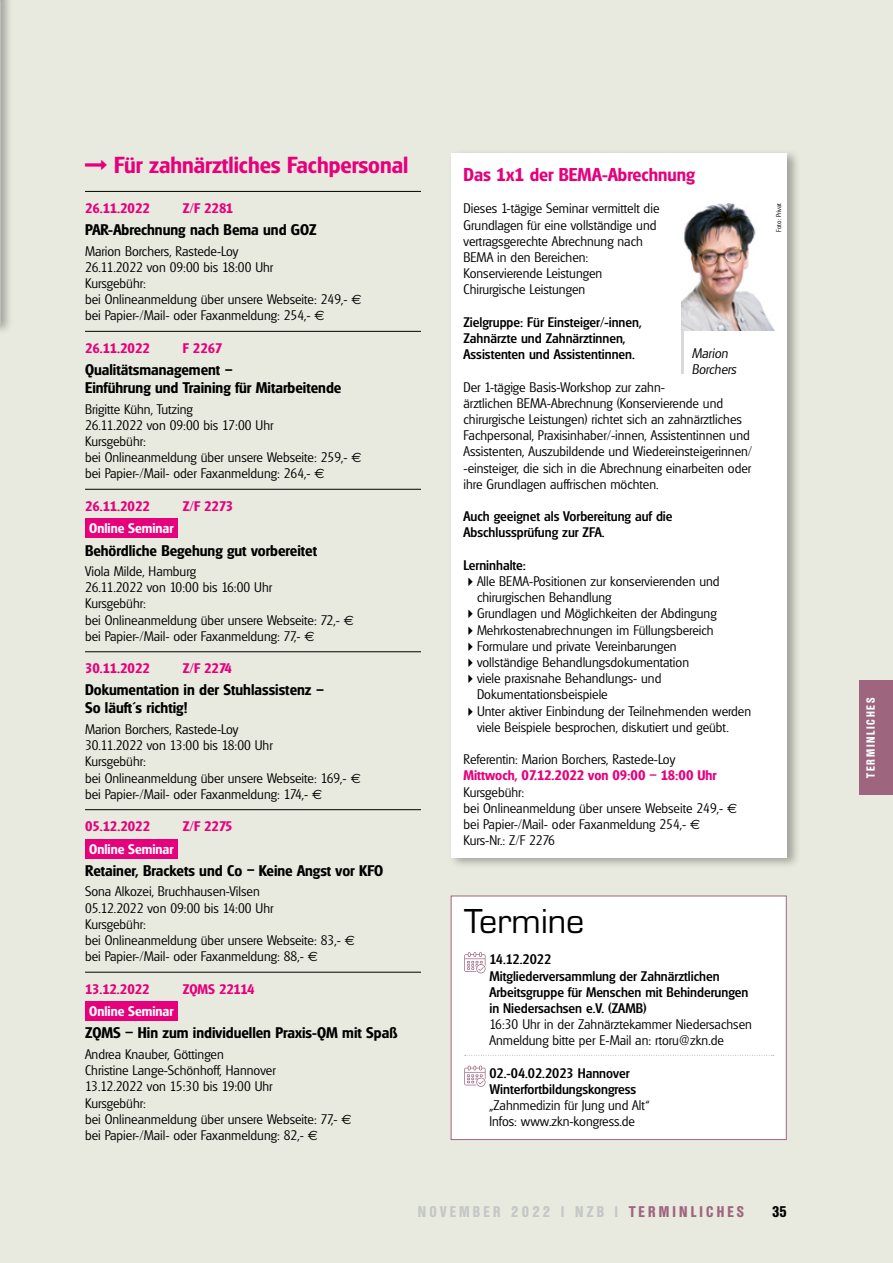
<style>
.page{position:relative;width:893px;height:1263px;background:#e9eadf}
.page>*{position:absolute;margin:0;border:0;box-sizing:border-box;transform-origin:0 0}
.t1{font:36px "Micro Square";letter-spacing:-.005em;color:#000}
.t2{font:600 22.5px "Glasgow";color:#e6007c}
.t3{font:600 18px "Glasgow";color:#e6007c}
.t4{font:600 15px/18px "Glasgow";color:#000}
.t5{font:700 condensed 15px "Olympia";letter-spacing:.215em;color:#c5c7c7}
.t6{font:700 condensed 15px "Olympia";color:#000}
.t7{font:300 13.5px/16.2px "Glasgow";color:#000}
.t8{font:500 13.5px/16.2px "Glasgow";color:#000}
.t9{font:600 13.5px "Glasgow";color:#e6007c}
.t10{font:600 13.5px "Glasgow";color:#fff}
.t11{font:italic 300 13.5px/16.2px "Glasgow";color:#000}
.t12{font:700 condensed 11.55px "Olympia";letter-spacing:.15em;color:#fff}
.t13{font:300 6.75px "Glasgow";color:#000}
.s1{font-family:"Euro Sans";font-weight:400}
.s2{color:#9e657e}
</style>
<div class="page">
<div style="left:0;top:0;width:14px;height:335px;background:#000;opacity:.3"></div>
<img style="left:0;top:0;width:1px;height:324px">
<hr style="left:85px;top:191px;width:336px;height:1px;background:#000">
<hr style="left:85px;top:331px;width:336px;height:1px;background:#000">
<hr style="left:85px;top:489px;width:336px;height:1px;background:#000">
<div style="left:85px;top:518px;width:93px;height:20px;background:#e6007c"></div>
<hr style="left:85px;top:651px;width:336px;height:1px;background:#000">
<hr style="left:85px;top:809px;width:336px;height:1px;background:#000">
<div style="left:85px;top:838px;width:93px;height:20px;background:#e6007c"></div>
<hr style="left:85px;top:972px;width:336px;height:1px;background:#000">
<div style="left:85px;top:1001px;width:93px;height:20px;background:#e6007c"></div>
<div style="left:860px;top:680px;width:33px;height:115px;background:#9e657e"></div>
<div style="left:451px;top:896px;width:335px;height:243px;background:#fff"></div>
<svg style="left:465px;top:1055px;width:309px;height:1px"></svg>
<svg style="left:464px;top:952px;width:21px;height:22px"></svg>
<svg style="left:464px;top:1065px;width:21px;height:22px"></svg>
<div style="left:451px;top:896px;width:336px;height:244px;border:1px solid #9e657e"></div>
<div style="left:448px;top:148px;width:353px;height:721px;background:#000;opacity:.3"></div>
<div style="left:451px;top:154px;width:336px;height:704px;background:#fff"></div>
<img style="left:681px;top:203px;width:94px;height:128px">
<hr style="left:681px;top:331px;width:3px;height:43px;background:#d8dada">
<h2 class="t2" style="left:114px;top:151px;width:296px">Für zahnärztliches Fachpersonal</h2>
<p class="t9" style="left:85px;top:200px;width:66px">26.11.2022</p>
<p class="t9" style="left:183px;top:200px;width:52px">Z/F 2281</p>
<p class="t4" style="left:85px;top:221px;width:233px">PAR-Abrechnung nach Bema und GOZ</p>
<p class="t7" style="left:85px;top:243px;width:278px">Marion Borchers, Rastede-Loy<br>26.11.2022 von 09:00 bis 18:00 Uhr<br>Kursgebühr:<br>bei Onlineanmeldung über unsere Webseite: 249,- <span class="s1">€ </span>bei Papier-/Mail- oder Faxanmeldung: 254,- <span class="s1">€</span></p>
<p class="t9" style="left:85px;top:340px;width:66px">26.11.2022</p>
<p class="t9" style="left:183px;top:340px;width:41px">F 2267</p>
<p class="t4" style="left:85px;top:360px;width:258px">Qualitätsmanagement -<br>Einführung und Training für Mitarbeitende</p>
<p class="t7" style="left:85px;top:400px;width:278px">Brigitte Kühn, Tutzing<br>26.11.2022 von 09:00 bis 17:00 Uhr<br>Kursgebühr:<br>bei Onlineanmeldung über unsere Webseite: 259,- <span class="s1">€ </span>bei Papier-/Mail- oder Faxanmeldung: 264,- <span class="s1">€</span></p>
<p class="t9" style="left:85px;top:497px;width:66px">26.11.2022</p>
<p class="t9" style="left:183px;top:497px;width:52px">Z/F 2273</p>
<p class="t10" style="left:89px;top:520px;width:86px">Online Seminar</p>
<p class="t4" style="left:85px;top:541px;width:234px">Behördliche Begehung gut vorbereitet</p>
<p class="t7" style="left:85px;top:563px;width:270px">Viola Milde, Hamburg<br>26.11.2022 von 10:00 bis 16:00 Uhr<br>Kursgebühr:<br>bei Onlineanmeldung über unsere Webseite: 72,- <span class="s1">€ </span>bei Papier-/Mail- oder Faxanmeldung: 77,- <span class="s1">€</span></p>
<p class="t9" style="left:85px;top:660px;width:66px">30.11.2022</p>
<p class="t9" style="left:183px;top:660px;width:51px">Z/F 2274</p>
<p class="t4" style="left:85px;top:681px;width:241px">Dokumentation in der Stuhlassistenz -<br>So läuft´s richtig!</p>
<p class="t7" style="left:85px;top:721px;width:277px">Marion Borchers, Rastede-Loy<br>30.11.2022 von 13:00 bis 18:00 Uhr<br>Kursgebühr:<br>bei Onlineanmeldung über unsere Webseite: 169,- <span class="s1">€ </span>bei Papier-/Mail- oder Faxanmeldung: 174,- <span class="s1">€</span></p>
<p class="t9" style="left:85px;top:818px;width:67px">05.12.2022</p>
<p class="t9" style="left:183px;top:818px;width:51px">Z/F 2275</p>
<p class="t10" style="left:89px;top:840px;width:86px">Online Seminar</p>
<p class="t4" style="left:85px;top:861px;width:300px">Retainer, Brackets und Co - Keine Angst vor KFO</p>
<p class="t7" style="left:85px;top:883px;width:271px">Sona Alkozei, Bruchhausen-Vilsen<br>05.12.2022 von 09:00 bis 14:00 Uhr<br>Kursgebühr:<br>bei Onlineanmeldung über unsere Webseite: 83,- <span class="s1">€ </span>bei Papier-/Mail- oder Faxanmeldung: 88,- <span class="s1">€</span></p>
<p class="t9" style="left:85px;top:980px;width:66px">13.12.2022</p>
<p class="t9" style="left:183px;top:980px;width:73px">ZQMS 22114</p>
<p class="t10" style="left:89px;top:1003px;width:86px">Online Seminar</p>
<p class="t4" style="left:85px;top:1024px;width:314px">ZQMS – Hin zum individuellen Praxis-QM mit Spaß</p>
<p class="t7" style="left:85px;top:1046px;width:268px">Andrea Knauber, Göttingen<br>Christine Lange-Schönhoff, Hannover<br>13.12.2022 von 15:30 bis 19:00 Uhr<br>Kursgebühr:<br>bei Onlineanmeldung über unsere Webseite: 77,- <span class="s1">€ </span>bei Papier-/Mail- oder Faxanmeldung: 82,- <span class="s1">€</span></p>
<h3 class="t3" style="left:463px;top:163px;width:233px">Das 1x1 der BEMA-Abrechnung</h3>
<p class="t7" style="left:463px;top:200px;width:197px">Dieses 1-tägige Seminar vermittelt die<br>Grundlagen für eine vollständige und vertragsgerechte Abrechnung nach<br>BEMA in den Bereichen:<br>Konservierende Leistungen<br>Chirurgische Leistungen</p>
<p class="t8" style="left:463px;top:314px;width:180px">Zielgruppe: Für Einsteiger/-innen,<br>Zahnärzte und Zahnärztinnen,<br>Assistenten und Assistentinnen.</p>
<p class="t7" style="left:463px;top:379px;width:290px">Der 1-tägige Basis-Workshop zur zahn-<br>ärztlichen BEMA-Abrechnung (Konservierende und chirurgische Leistungen) richtet sich an zahnärztliches Fachpersonal, Praxisinhaber/-innen, Assistentinnen und Assistenten, Auszubildende und Wiedereinsteigerinnen/ -einsteiger, die sich in die Abrechnung einarbeiten oder ihre Grundlagen auffrischen möchten.</p>
<p class="t8" style="left:463px;top:508px;width:211px">Auch geeignet als Vorbereitung auf die<br>Abschlussprüfung zur ZFA.</p>
<p class="t8" style="left:463px;top:557px;width:64px">Lerninhalte:</p>
<p class="t7" style="left:477px;top:573px;width:276px">Alle BEMA-Positionen zur konservierenden und chirurgischen Behandlung<br>Grundlagen und Möglichkeiten der Abdingung Mehrkostenabrechnungen im Füllungsbereich Formulare und private Vereinbarungen<br>vollständige Behandlungsdokumentation<br>viele praxisnahe Behandlungs- und Dokumentationsbeispiele<br>Unter aktiver Einbindung der Teilnehmenden werden viele Beispiele besprochen, diskutiert und geübt.</p>
<p class="t7" style="left:463px;top:751px;width:213px">Referentin: Marion Borchers, Rastede-Loy</p>
<p class="t9" style="left:463px;top:767px;width:255px">Mittwoch, 07.12.2022 von 09:00 – 18:00 Uhr</p>
<p class="t7" style="left:463px;top:784px;width:275px">Kursgebühr:<br>bei Onlineanmeldung über unsere Webseite 249,- <span class="s1">€ </span>bei Papier-/Mail- oder Faxanmeldung 254,- <span class="s1">€<br></span>Kurs-Nr.: Z/F 2276</p>
<p class="t11" style="left:692px;top:345px;width:46px">Marion<br>Borchers</p>
<p class="t13" style="left:775px;top:232px;width:30px;rotate:-90deg">Foto: Privat</p>
<h1 class="t1" style="left:464px;top:902px;width:121px">Termine</h1>
<p class="t8" style="left:489px;top:951px;width:260px">14.12.2022<br>Mitgliederversammlung der Zahnärztlichen Arbeitsgruppe für Menschen mit Behinderungen in Niedersachsen e.V. (ZAMB)</p>
<p class="t7" style="left:489px;top:1016px;width:264px">16:30 Uhr in der Zahnärztekammer Niedersachsen<br>Anmeldung bitte per E-Mail an: rtoru@zkn.de</p>
<p class="t8" style="left:489px;top:1065px;width:148px">02.-04.02.2023 Hannover<br>Winterfortbildungskongress</p>
<p class="t7" style="left:489px;top:1097px;width:162px">„Zahnmedizin für Jung und Alt“<br>Infos: www.zkn-kongress.de</p>
<p class="t5" style="left:418px;top:1203px;width:328px">NOVEMBER 2022 | NZB | <span class="s2">TERMINLICHES</span></p>
<p class="t6" style="left:772px;top:1203px;width:16px">35</p>
<p class="t12" style="left:864px;top:778px;width:81px;rotate:-90deg">TERMINLICHES</p>
</div>
